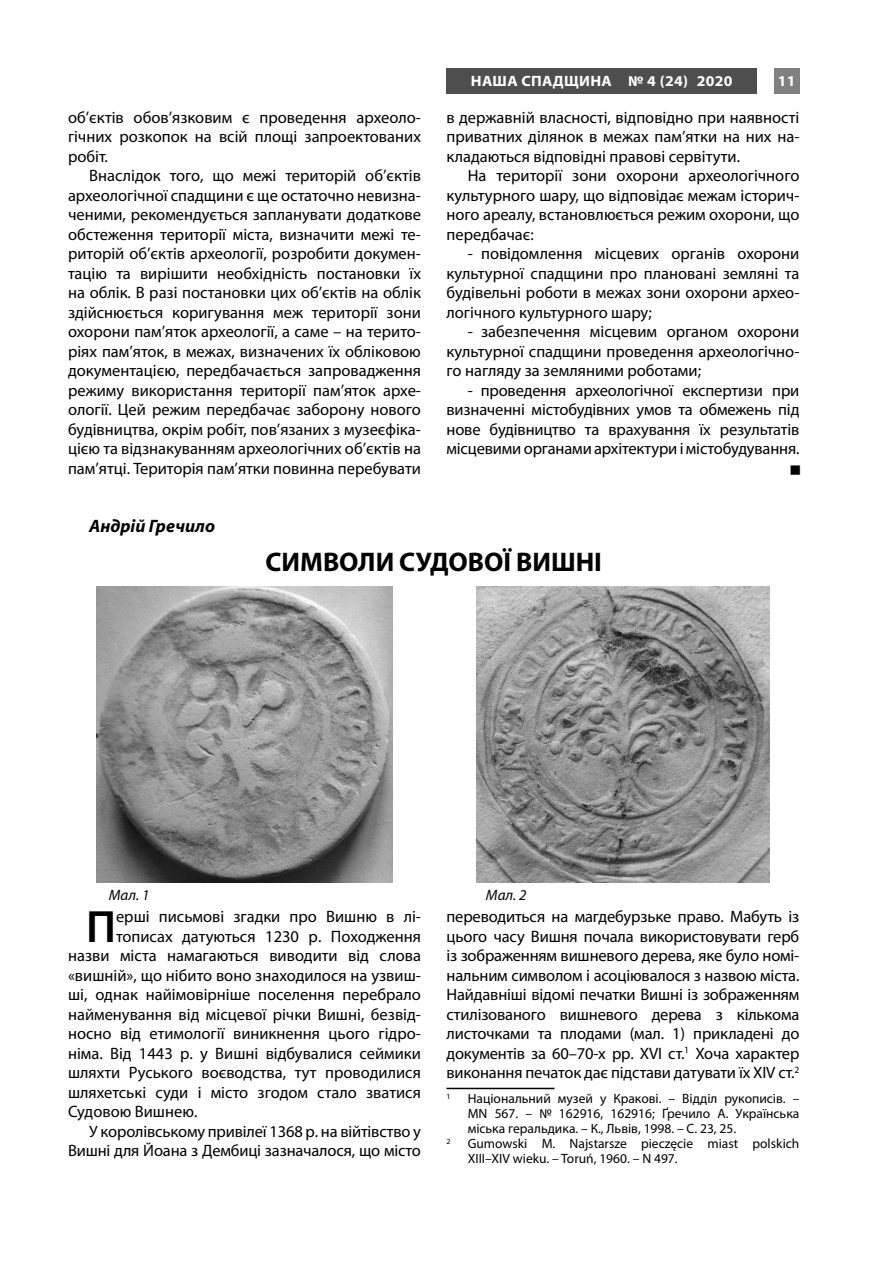
<style>
.page{position:relative;width:893px;height:1263px;background:#fff}
.page>*{position:absolute;margin:0;border:0;box-sizing:border-box;transform-origin:0 0}
.t1{font:600 45.45px "Myriad Pro";color:#000}
.t2{font:700 27px "Myriad Pro";color:#000}
.t3{font:italic 700 18px "Myriad Pro";color:#000}
.t4{font:16.5px/19.5px "Myriad Pro";color:#000;text-align:justify}
.t5{font:700 15px "Myriad Pro";letter-spacing:.02em;color:#fff;scale:1.05 1}
.t6{font:italic 15px "Myriad Pro";letter-spacing:.005em;color:#000}
.t7{font:13.5px/15px "Myriad Pro";color:#000;text-align:justify}
.t8{font:7.8px "Myriad Pro";color:#000}
</style>
<div class="page">
<img style="left:96px;top:587px;width:297px;height:295px">
<hr style="left:446px;top:1088px;width:108px;height:1px;background:#000">
<img style="left:476px;top:587px;width:294px;height:295px">
<div style="left:446px;top:68px;width:311px;height:26px;background:#4e4e4e"></div>
<div style="left:774px;top:68px;width:25px;height:26px;background:#808080"></div>
<p class="t4" style="left:68px;top:109px;width:354px">об’єктів обов’язковим є проведення археоло&shy;гічних розкопок на всій площі запроектованих робіт.</p>
<p class="t4" style="left:68px;top:168px;width:354px;text-indent:21px">Внаслідок того, що межі територій об’єктів археологічної спадщини є ще остаточно невизна&shy;ченими, рекомендується запланувати додаткове обстеження території міста, визначити межі те&shy;риторій об’єктів археології, розробити докумен&shy;тацію та вирішити необхідність постановки їх на облік. В разі постановки цих об’єктів на облік здійснюється коригування меж території зони охорони пам’яток археології, а саме – на терито&shy;ріях пам’яток, в межах, визначених їх обліковою документацією, передбачається запровадження режиму використання території пам’яток архе&shy;ології. Цей режим передбачає заборону нового будівництва, окрім робіт, пов’язаних з музеєфіка&shy;цією та відзнакуванням археологічних об’єктів на пам’ятці. Територія пам’ятки повинна перебувати</p>
<p class="t3" style="left:89px;top:519px;width:127px">Андрій Гречило</p>
<p class="t5" style="left:471px;top:76px;width:251px">НАША СПАДЩИНА № 4 (24) 2020</p>
<p class="t5" style="left:778px;top:76px;width:18px">11</p>
<p class="t4" style="left:446px;top:109px;width:354px">в державній власності, відповідно при наявності приватних ділянок в межах пам’ятки на них на&shy;кладаються відповідні правові сервітути.</p>
<p class="t4" style="left:446px;top:168px;width:354px;text-indent:21px">На території зони охорони археологічного культурного шару, що відповідає межам історич&shy;ного ареалу, встановлюється режим охорони, що передбачає:</p>
<p class="t4" style="left:446px;top:246px;width:354px;text-indent:21px">- повідомлення місцевих органів охорони культурної спадщини про плановані земляні та будівельні роботи в межах зони охорони архео&shy;логічного культурного шару;</p>
<p class="t4" style="left:446px;top:324px;width:354px;text-indent:21px">- забезпечення місцевим органом охорони культурної спадщини проведення археологічно&shy;го нагляду за земляними роботами;</p>
<p class="t4" style="left:446px;top:382px;width:354px;text-indent:21px">- проведення археологічної експертизи при визначенні містобудівних умов та обмежень під нове будівництво та врахування їх результатів місцевими органами архітектури і містобудування.</p>
<h2 class="t2" style="left:265px;top:552px;width:338px">СИМВОЛИ СУДОВОЇ ВИШНІ</h2>
<p class="t6" style="left:109px;top:889px;width:42px">Мал. 1</p>
<p class="t6" style="left:486px;top:889px;width:42px">Мал. 2</p>
<h1 class="t1" style="left:86px;top:909px;width:31px">П</h1>
<p class="t4" style="left:116px;top:909px;width:306px">ерші письмові згадки про Вишню в лі-</p>
<p class="t4" style="left:116px;top:928px;width:306px">тописах датуються 1230 р. Походження</p>
<p class="t4" style="left:68px;top:948px;width:354px">назви міста намагаються виводити від слова</p>
<p class="t4" style="left:68px;top:967px;width:354px">«вишній», що нібито воно знаходилося на узвиш-</p>
<p class="t4" style="left:68px;top:987px;width:354px">ші, однак найімовірніше поселення перебрало</p>
<p class="t4" style="left:68px;top:1006px;width:354px">найменування від місцевої річки Вишні, безвід-</p>
<p class="t4" style="left:68px;top:1026px;width:354px">носно від етимології виникнення цього гідро-</p>
<p class="t4" style="left:68px;top:1045px;width:354px">німа. Від 1443 р. у Вишні відбувалися сеймики</p>
<p class="t4" style="left:68px;top:1065px;width:354px">шляхти Руського воєводства, тут проводилися</p>
<p class="t4" style="left:68px;top:1084px;width:354px">шляхетські суди і місто згодом стало зватися</p>
<p class="t4" style="left:68px;top:1104px;width:131px">Судовою Вишнею.</p>
<p class="t4" style="left:89px;top:1123px;width:333px">У королівському привілеї 1368 р. на війтівство у</p>
<p class="t4" style="left:68px;top:1143px;width:354px">Вишні для Йоана з Дембиці зазначалося, що місто</p>
<p class="t4" style="left:446px;top:909px;width:355px">переводиться на магдебурзьке право. Мабуть із цього часу Вишня почала використовувати герб із зображенням вишневого дерева, яке було номі&shy;нальним символом і асоціювалося з назвою міста.<br>Найдавніші відомі печатки Вишні із зображенням стилізованого вишневого дерева з кількома листочками та плодами (мал. 1) прикладені до документів за 60–70-х рр. ХVІ ст.<sup>1</sup> Хоча характер виконання печаток дає підстави датувати їх ХІV ст.<sup>2</sup></p>
<p class="t8" style="left:446px;top:1093px;width:6px">1</p>
<p class="t7" style="left:468px;top:1093px;width:333px">Національний музей у Кракові. – Відділ рукописів. – MN 567. – № 162916, 162916; Ґречило А. Українська міська геральдика. – К., Львів, 1998. – С. 23, 25.</p>
<p class="t8" style="left:446px;top:1138px;width:6px">2</p>
<p class="t7" style="left:468px;top:1138px;width:333px">Gumowski M. Najstarsze pieczęcie miast polskich<br>XIII–XIV wieku. – Toruń, 1960. – N 497.</p>
</div>
